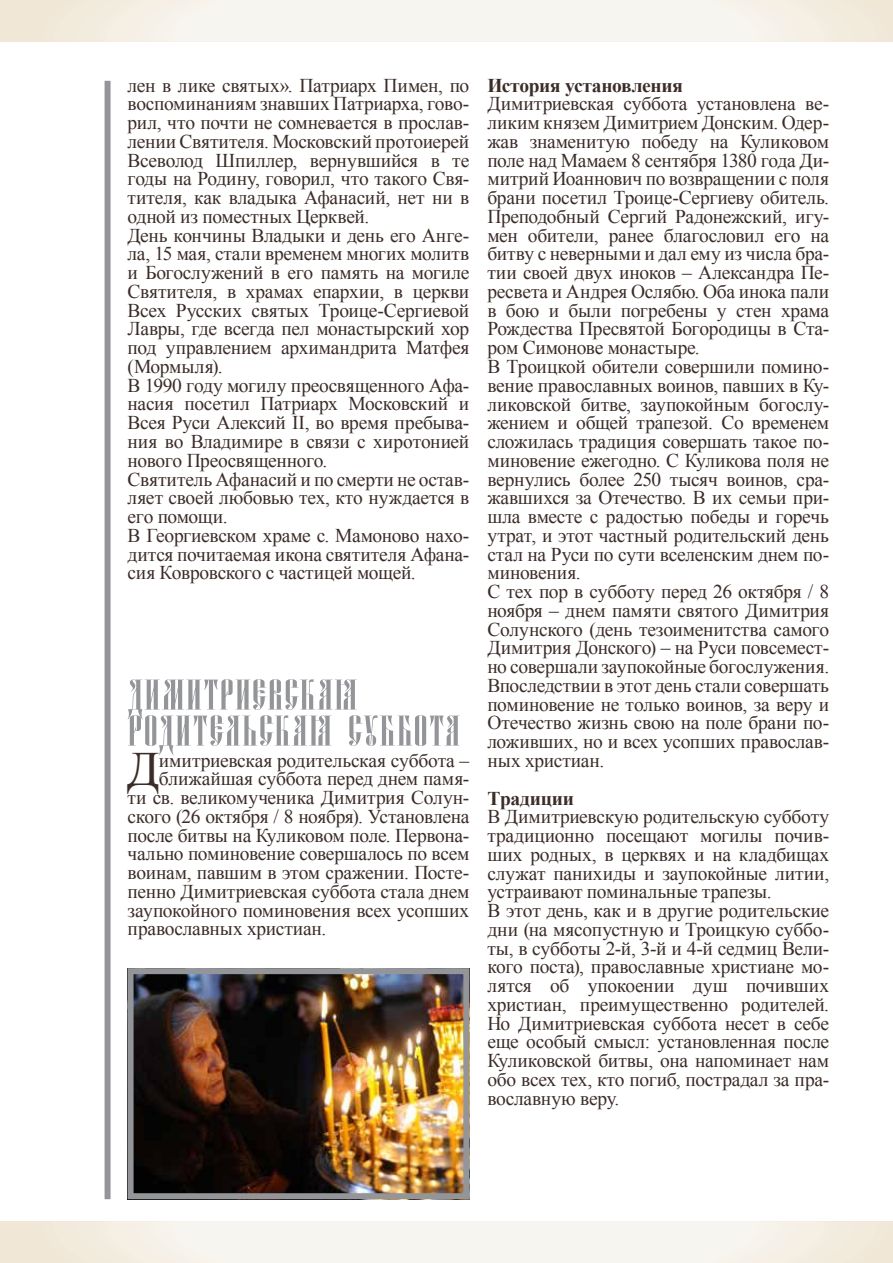
<style>
.page{position:relative;width:893px;height:1263px;background:#fff}
.page>*{position:absolute;margin:0;border:0;box-sizing:border-box;transform-origin:0 0}
.t1{font:47.85px "Times New Roman";color:#3b2c28}
.t2{font:37.5px/36px "Kathisma Ucs";letter-spacing:.01em;color:#939598;scale:1.7 1}
.t3{font:19.5px/18.8px "Times New Roman";letter-spacing:-.015em;color:#3b2c28}
.t4{font:700 19.5px "Times New Roman";letter-spacing:-.015em;color:#3b2c28}
</style>
<div class="page">
<div style="left:0;top:1222px;width:893px;height:41px;background:#f0e7d6"></div>
<svg style="left:95px;top:1222px;width:741px;height:41px;background:#f6f3ed"></svg>
<div style="left:0;top:0;width:893px;height:41px;background:#f0e7d6"></div>
<svg style="left:95px;top:0;width:741px;height:41px;background:#f6f3ed"></svg>
<div style="left:105px;top:81px;width:6px;height:1118px;background:#939598"></div>
<img style="left:135px;top:975px;width:327px;height:217px">
<div style="left:128px;top:968px;width:341px;height:231px;border:6px solid #939598"></div>
<p class="t3" style="left:128px;top:75px;width:343px">лен в лике святых». Патриарх Пимен, по воспоминаниям знавших Патриарха, гово&shy;рил, что почти не сомневается в прослав&shy;лении Святителя. Московский протоиерей Всеволод Шпиллер, вернувшийся в те годы на Родину, говорил, что такого Свя&shy;тителя, как владыка Афанасий, нет ни в одной из поместных Церквей.<br>День кончины Владыки и день его Анге&shy;ла, 15 мая, стали временем многих молитв и Богослужений в его память на могиле Святителя, в храмах епархии, в церкви Всех Русских святых Троице-Сергиевой Лавры, где всегда пел монастырский хор под управлением архимандрита Матфея (Мормыля).<br>В 1990 году могилу преосвященного Афа&shy;насия посетил Патриарх Московский и Всея Руси Алексий II, во время пребыва&shy;ния во Владимире в связи с хиротонией нового Преосвященного.<br>Святитель Афанасий и по смерти не остав&shy;ляет своей любовью тех, кто нуждается в его помощи.<br>В Георгиевском храме с. Мамоново нахо&shy;дится почитаемая икона святителя Афана&shy;сия Ковровского с частицей мощей.</p>
<h2 class="t2" style="left:128px;top:677px;width:197px">ДИМИТРИЕВСКАЯ<br>РОДИТЕЛЬСКАЯ СУББОТА</h2>
<h1 class="t1" style="left:127px;top:737px;width:34px">Д</h1>
<p class="t3" style="left:159px;top:750px;width:312px">имитриевская родительская суббота –</p>
<p class="t3" style="left:159px;top:769px;width:312px">ближайшая суббота перед днем памя-</p>
<p class="t3" style="left:128px;top:788px;width:343px">ти св. великомученика Димитрия Солун-</p>
<p class="t3" style="left:128px;top:807px;width:343px">ского (26 октября / 8 ноября). Установлена</p>
<p class="t3" style="left:128px;top:825px;width:343px">после битвы на Куликовом поле. Первона-</p>
<p class="t3" style="left:128px;top:844px;width:343px">чально поминовение совершалось по всем</p>
<p class="t3" style="left:128px;top:863px;width:343px">воинам, павшим в этом сражении. Посте-</p>
<p class="t3" style="left:128px;top:882px;width:343px">пенно Димитриевская суббота стала днем</p>
<p class="t3" style="left:128px;top:900px;width:343px">заупокойного поминовения всех усопших</p>
<p class="t3" style="left:128px;top:919px;width:200px">православных христиан.</p>
<p class="t4" style="left:487px;top:72px;width:197px">История установления</p>
<p class="t3" style="left:487px;top:94px;width:343px">Димитриевская суббота установлена ве&shy;ликим князем Димитрием Донским. Одер&shy;жав знаменитую победу на Куликовом поле над Мамаем 8 сентября 1380 года Ди&shy;митрий Иоаннович по возвращении с поля брани посетил Троице-Сергиеву обитель.<br>Преподобный Сергий Радонежский, игу&shy;мен обители, ранее благословил его на битву с неверными и дал ему из числа бра&shy;тии своей двух иноков – Александра Пе&shy;ресвета и Андрея Ослябю. Оба инока пали в бою и были погребены у стен храма Рождества Пресвятой Богородицы в Ста&shy;ром Симонове монастыре.<br>В Троицкой обители совершили помино&shy;вение православных воинов, павших в Ку&shy;ликовской битве, заупокойным богослу&shy;жением и общей трапезой. Со временем сложилась традиция совершать такое по&shy;миновение ежегодно. С Куликова поля не вернулись более 250 тысяч воинов, сра&shy;жавшихся за Отечество. В их семьи при&shy;шла вместе с радостью победы и горечь утрат, и этот частный родительский день стал на Руси по сути вселенским днем по&shy;миновения.<br>С тех пор в субботу перед 26 октября / 8 ноября – днем памяти святого Димитрия Солунского (день тезоименитства самого Димитрия Донского) – на Руси повсемест&shy;но совершали заупокойные богослужения.<br>Впоследствии в этот день стали совершать поминовение не только воинов, за веру и Отечество жизнь свою на поле брани по&shy;ложивших, но и всех усопших православ&shy;ных христиан.</p>
<p class="t4" style="left:487px;top:784px;width:88px">Традиции</p>
<p class="t3" style="left:487px;top:807px;width:343px">В Димитриевскую родительскую субботу традиционно посещают могилы почив&shy;ших родных, в церквях и на кладбищах служат панихиды и заупокойные литии, устраивают поминальные трапезы.<br>В этот день, как и в другие родительские дни (на мясопустную и Троицкую суббо&shy;ты, в субботы 2-й, 3-й и 4-й седмиц Вели&shy;кого поста), православные христиане мо&shy;лятся об упокоении душ почивших христиан, преимущественно родителей.<br>Но Димитриевская суббота несет в себе еще особый смысл: установленная после Куликовской битвы, она напоминает нам обо всех тех, кто погиб, пострадал за пра&shy;вославную веру.</p>
</div>
